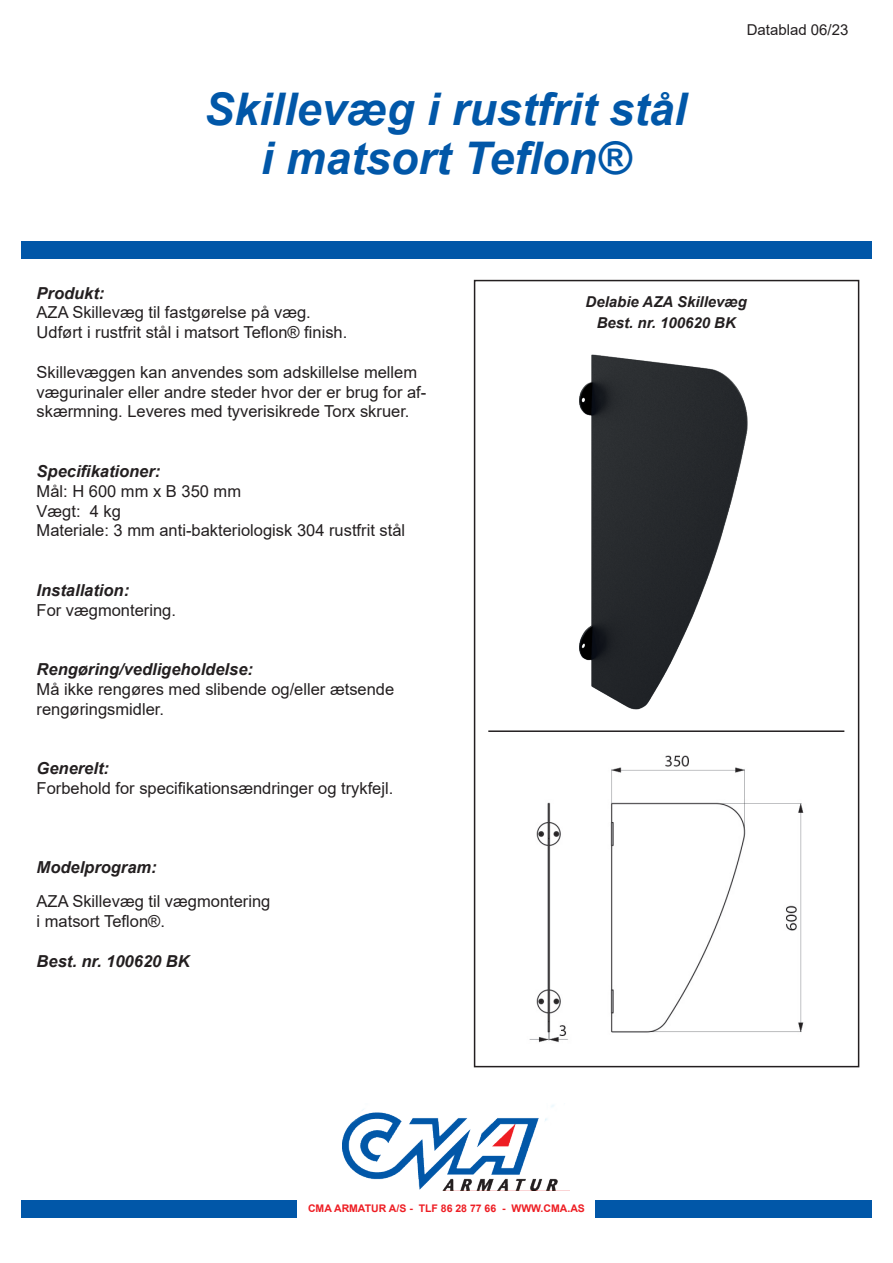
<style>
.page{position:relative;width:893px;height:1263px;background:#fff}
.page>*{position:absolute;margin:0;border:0;box-sizing:border-box;transform-origin:0 0}
.t1{font:italic 700 45px "Arial";color:#0157a8}
.t2{font:16.5px/19.8px "Arial";color:#231f20}
.t3{font:italic 700 16.5px "Arial";color:#231f20}
.t4{font:italic 700 15px "Arial";color:#231f20}
.t5{font:15px "Arial";color:#231f20}
.t6{font:700 10.5px "Arial";color:#ee1d23}
</style>
<div class="page">
<div style="left:21px;top:241px;width:851px;height:17px;background:#0157a8"></div>
<div style="left:21px;top:1201px;width:851px;height:17px;background:#0157a8"></div>
<div style="left:298px;top:1198px;width:297px;height:21px;background:#fff"></div>
<img style="left:342px;top:1105px;width:227px;height:86px">
<div style="left:474px;top:280px;width:385px;height:787px;border:2px solid #231f20"></div>
<hr style="left:488px;top:730px;width:356px;height:2px;background:#231f20">
<img style="left:579px;top:354px;width:169px;height:356px">
<img style="left:529px;top:755px;width:275px;height:288px">
<p class="t1" style="left:204px;top:79px;width:484px">Skillevæg i rustfrit stål</p>
<p class="t1" style="left:261px;top:129px;width:371px">i matsort Teflon®</p>
<p class="t5" style="left:747px;top:19px;width:103px">Datablad 06/23</p>
<p class="t3" style="left:37px;top:282px;width:69px">Produkt:</p>
<p class="t2" style="left:37px;top:303px;width:276px">AZA Skillevæg til fastgørelse på væg.</p>
<p class="t2" style="left:37px;top:322px;width:312px">Udført i rustfrit stål i matsort Teflon® finish.</p>
<p class="t2" style="left:37px;top:362px;width:391px">Skillevæggen kan anvendes som adskillelse mellem vægurinaler eller andre steder hvor der er brug for af&shy;skærmning. Leveres med tyverisikrede Torx skruer.</p>
<p class="t3" style="left:37px;top:460px;width:125px">Specifikationer:</p>
<p class="t2" style="left:37px;top:481px;width:206px">Mål: H 600 mm x B 350 mm</p>
<p class="t2" style="left:37px;top:501px;width:86px">Vægt: 4 kg</p>
<p class="t2" style="left:37px;top:520px;width:370px">Materiale: 3 mm anti-bakteriologisk 304 rustfrit stål</p>
<p class="t3" style="left:37px;top:579px;width:94px">Installation:</p>
<p class="t2" style="left:37px;top:600px;width:141px">For vægmontering.</p>
<p class="t3" style="left:37px;top:658px;width:218px">Rengøring/vedligeholdelse:</p>
<p class="t2" style="left:37px;top:679px;width:359px">Må ikke rengøres med slibende og/eller ætsende rengøringsmidler.</p>
<p class="t3" style="left:37px;top:757px;width:74px">Generelt:</p>
<p class="t2" style="left:37px;top:778px;width:358px">Forbehold for specifikationsændringer og trykfejl.</p>
<p class="t3" style="left:37px;top:856px;width:122px">Modelprogram:</p>
<p class="t2" style="left:37px;top:891px;width:235px">AZA Skillevæg til vægmontering</p>
<p class="t2" style="left:37px;top:911px;width:130px">i matsort Teflon®.</p>
<p class="t3" style="left:37px;top:950px;width:155px">Best. nr. 100620 BK</p>
<p class="t4" style="left:586px;top:292px;width:163px">Delabie AZA Skillevæg</p>
<p class="t4" style="left:597px;top:313px;width:141px">Best. nr. 100620 BK</p>
<p class="t6" style="left:308px;top:1201px;width:278px">CMA ARMATUR A/S - TLF 86 28 77 66 - WWW.CMA.AS</p>
</div>
